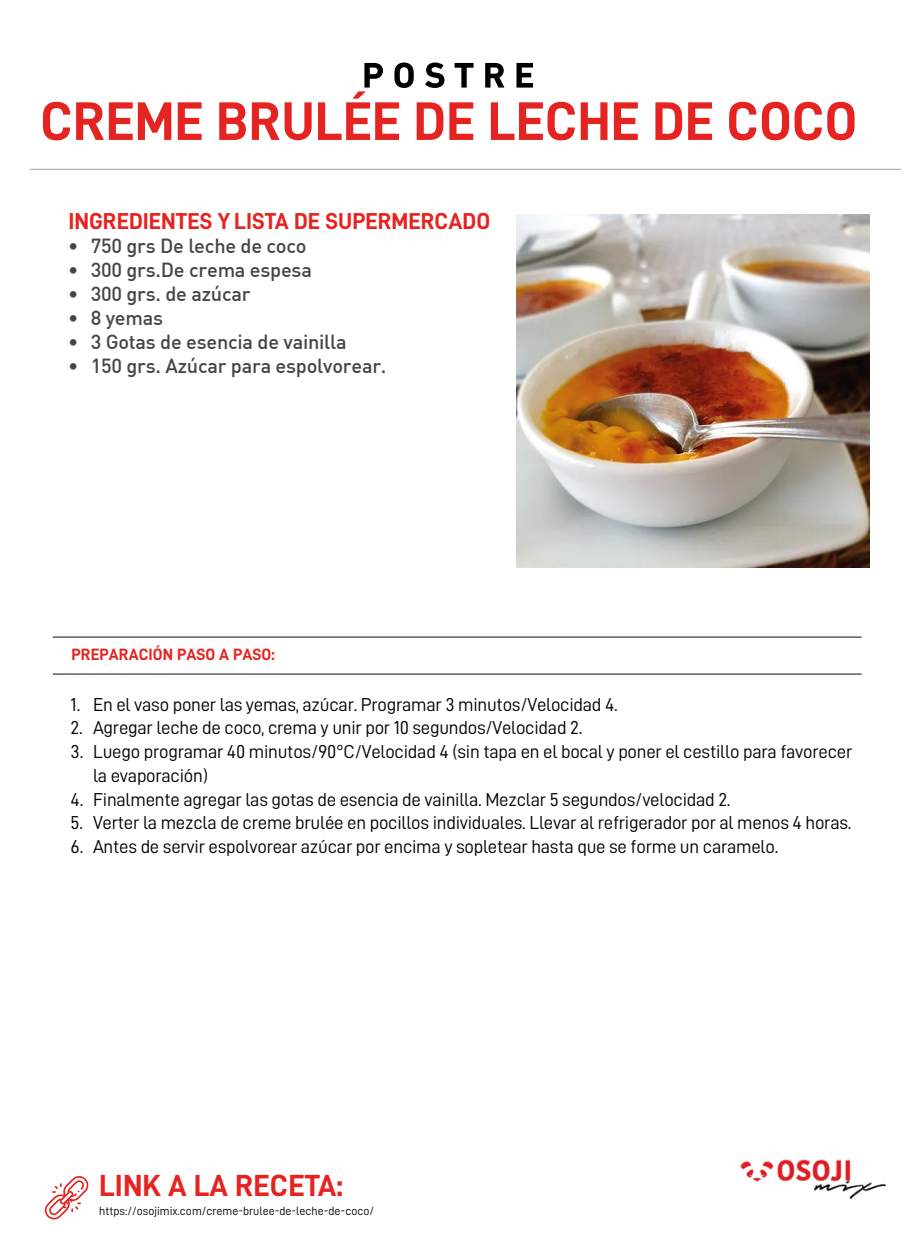
<style>
.page{position:relative;width:912px;height:1250px;background:#fff}
.page>*{position:absolute;margin:0;border:0;box-sizing:border-box;transform-origin:0 0}
.t1{font:54.5px "D DIN Bold";color:#e52421}
.t2{font:30.62px "D DIN Bold";color:#e52421}
.t3{font:23.12px "D DIN Bold";color:#e52421}
.t4{font:500 20px "DIN";letter-spacing:-.01em;color:#474647}
.t5{font:18.75px/23.8px "D DIN";letter-spacing:-.015em;color:#020202}
.t6{font:16.38px "D DIN Bold";letter-spacing:.005em;color:#e52421}
.t7{font:11.88px "D DIN";color:#000}
</style>
<div class="page">
<svg style="left:364px;top:63px;width:19px;height:25px"></svg>
<svg style="left:394px;top:63px;width:19px;height:25px"></svg>
<svg style="left:425px;top:63px;width:19px;height:25px"></svg>
<svg style="left:454px;top:63px;width:19px;height:25px"></svg>
<svg style="left:485px;top:63px;width:19px;height:25px"></svg>
<svg style="left:516px;top:63px;width:17px;height:25px"></svg>
<hr style="left:30px;top:169px;width:870px;height:1px;background:#b0b0b0">
<img style="left:740px;top:1159px;width:147px;height:40px">
<svg style="left:45px;top:1176px;width:44px;height:44px"></svg>
<hr style="left:53px;top:673px;width:808px;height:2px;background:#3f3f3f">
<hr style="left:53px;top:637px;width:808px;height:1px;background:#3f3f3f">
<img style="left:516px;top:214px;width:353px;height:353px">
<h1 class="t1" style="left:40px;top:91px;width:818px">CREME BRULÉE DE LECHE DE COCO</h1>
<p class="t3" style="left:68px;top:208px;width:423px">INGREDIENTES Y LISTA DE SUPERMERCADO</p>
<p class="t4" style="left:68px;top:233px;width:240px">• 750 grs De leche de coco</p>
<p class="t4" style="left:68px;top:257px;width:245px">• 300 grs.De crema espesa</p>
<p class="t4" style="left:68px;top:281px;width:184px">• 300 grs. de azúcar</p>
<p class="t4" style="left:68px;top:305px;width:96px">• 8 yemas</p>
<p class="t4" style="left:68px;top:329px;width:280px">• 3 Gotas de esencia de vainilla</p>
<p class="t4" style="left:68px;top:353px;width:320px">• 150 grs. Azúcar para espolvorear.</p>
<p class="t6" style="left:71px;top:645px;width:205px">PREPARACIÓN PASO A PASO:</p>
<p class="t5" style="left:70px;top:692px;width:548px">1. En el vaso poner las yemas, azúcar. Programar 3 minutos/Velocidad 4.</p>
<p class="t5" style="left:70px;top:716px;width:513px">2. Agregar leche de coco, crema y unir por 10 segundos/Velocidad 2.</p>
<p class="t5" style="left:93px;top:740px;width:760px;text-indent:-23px">3. Luego programar 40 minutos/90°C/Velocidad 4 (sin tapa en el bocal y poner el cestillo para favorecer la evaporación)</p>
<p class="t5" style="left:70px;top:787px;width:661px">4. Finalmente agregar las gotas de esencia de vainilla. Mezclar 5 segundos/velocidad 2.</p>
<p class="t5" style="left:70px;top:811px;width:782px">5. Verter la mezcla de creme brulée en pocillos individuales. Llevar al refrigerador por al menos 4 horas.</p>
<p class="t5" style="left:70px;top:835px;width:709px">6. Antes de servir espolvorear azúcar por encima y sopletear hasta que se forme un caramelo.</p>
<h2 class="t2" style="left:99px;top:1169px;width:245px">LINK A LA RECETA:</h2>
<p class="t7" style="left:99px;top:1204px;width:276px">https://osojimix.com/creme-brulee-de-leche-de-coco/</p>
</div>
